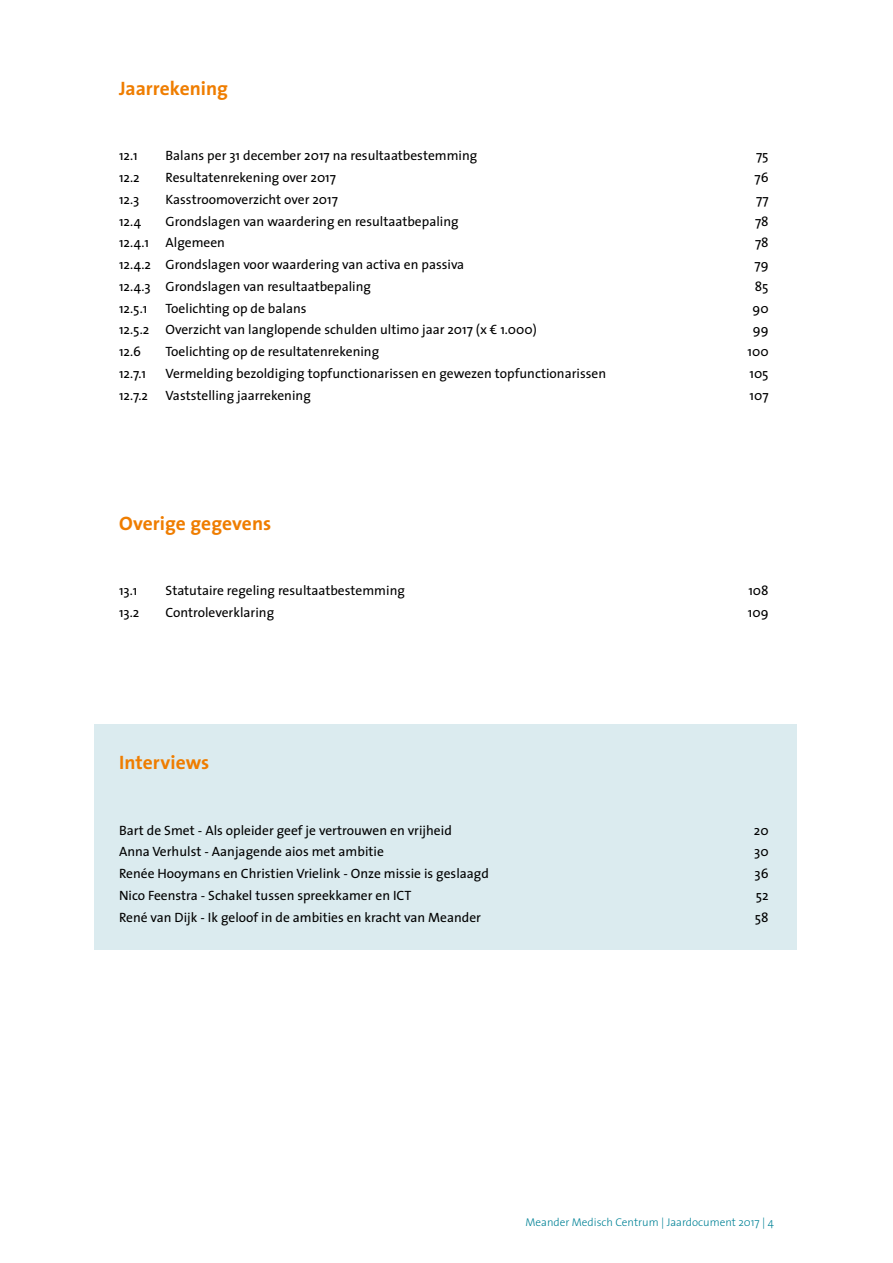
<style>
.page{position:relative;width:893px;height:1263px;background:#fff}
.page>*{position:absolute;margin:0;border:0;box-sizing:border-box;transform-origin:0 0}
.t1{font:700 19.5px "The Sans";color:#ef7d00}
.t2{font:13.5px "The Sans";color:#000}
.t3{font:300 11.25px "The Sans";color:#008296}
</style>
<div class="page">
<div style="left:94px;top:724px;width:702px;height:226px;background:#dbebef"></div>
<h1 class="t1" style="left:119px;top:72px;width:110px">Jaarrekening</h1>
<p class="t2" style="left:119px;top:144px;width:20px">12.1</p>
<p class="t2" style="left:166px;top:144px;width:313px">Balans per 31 december 2017 na resultaatbestemming</p>
<p class="t2" style="left:756px;top:144px;width:14px">75</p>
<p class="t2" style="left:119px;top:166px;width:22px">12.2</p>
<p class="t2" style="left:166px;top:166px;width:172px">Resultatenrekening over 2017</p>
<p class="t2" style="left:755px;top:166px;width:16px">76</p>
<p class="t2" style="left:119px;top:188px;width:22px">12.3</p>
<p class="t2" style="left:166px;top:188px;width:174px">Kasstroomoverzicht over 2017</p>
<p class="t2" style="left:756px;top:188px;width:14px">77</p>
<p class="t2" style="left:119px;top:210px;width:24px">12.4</p>
<p class="t2" style="left:166px;top:210px;width:295px">Grondslagen van waardering en resultaatbepaling</p>
<p class="t2" style="left:755px;top:210px;width:15px">78</p>
<p class="t2" style="left:119px;top:231px;width:107px">12.4.1 Algemeen</p>
<p class="t2" style="left:755px;top:231px;width:15px">78</p>
<p class="t2" style="left:119px;top:253px;width:347px">12.4.2 Grondslagen voor waardering van activa en passiva</p>
<p class="t2" style="left:755px;top:253px;width:16px">79</p>
<p class="t2" style="left:119px;top:275px;width:253px">12.4.3 Grondslagen van resultaatbepaling</p>
<p class="t2" style="left:755px;top:275px;width:15px">85</p>
<p class="t2" style="left:119px;top:297px;width:30px">12.5.1</p>
<p class="t2" style="left:166px;top:297px;width:142px">Toelichting op de balans</p>
<p class="t2" style="left:752px;top:297px;width:18px">90</p>
<p class="t2" style="left:119px;top:318px;width:419px">12.5.2 Overzicht van langlopende schulden ultimo jaar 2017 (x € 1.000)</p>
<p class="t2" style="left:753px;top:318px;width:17px">99</p>
<p class="t2" style="left:119px;top:340px;width:24px">12.6</p>
<p class="t2" style="left:166px;top:340px;width:215px">Toelichting op de resultatenrekening</p>
<p class="t2" style="left:747px;top:340px;width:23px">100</p>
<p class="t2" style="left:119px;top:362px;width:28px">12.7.1</p>
<p class="t2" style="left:166px;top:362px;width:442px">Vermelding bezoldiging topfunctionarissen en gewezen topfunctionarissen</p>
<p class="t2" style="left:749px;top:362px;width:21px">105</p>
<p class="t2" style="left:119px;top:384px;width:30px">12.7.2</p>
<p class="t2" style="left:166px;top:384px;width:147px">Vaststelling jaarrekening</p>
<p class="t2" style="left:750px;top:384px;width:21px">107</p>
<h1 class="t1" style="left:119px;top:507px;width:154px">Overige gegevens</h1>
<p class="t2" style="left:119px;top:579px;width:20px">13.1</p>
<p class="t2" style="left:166px;top:579px;width:241px">Statutaire regeling resultaatbestemming</p>
<p class="t2" style="left:748px;top:579px;width:22px">108</p>
<p class="t2" style="left:119px;top:601px;width:22px">13.2</p>
<p class="t2" style="left:166px;top:601px;width:110px">Controleverklaring</p>
<p class="t2" style="left:748px;top:601px;width:22px">109</p>
<h1 class="t1" style="left:119px;top:746px;width:92px">Interviews</h1>
<p class="t2" style="left:119px;top:819px;width:334px">Bart de Smet - Als opleider geef je vertrouwen en vrijheid</p>
<p class="t2" style="left:754px;top:819px;width:16px">20</p>
<p class="t2" style="left:119px;top:840px;width:266px">Anna Verhulst - Aanjagende aios met ambitie</p>
<p class="t2" style="left:754px;top:840px;width:16px">30</p>
<p class="t2" style="left:119px;top:862px;width:371px">Renée Hooymans en Christien Vrielink - Onze missie is geslaagd</p>
<p class="t2" style="left:754px;top:862px;width:16px">36</p>
<p class="t2" style="left:119px;top:884px;width:294px">Nico Feenstra - Schakel tussen spreekkamer en ICT</p>
<p class="t2" style="left:756px;top:884px;width:14px">52</p>
<p class="t2" style="left:119px;top:906px;width:363px">René van Dijk - Ik geloof in de ambities en kracht van Meander</p>
<p class="t2" style="left:755px;top:906px;width:15px">58</p>
<p class="t3" style="left:525px;top:1213px;width:250px">Meander Medisch Centrum | Jaardocument 2017 | 4</p>
</div>
